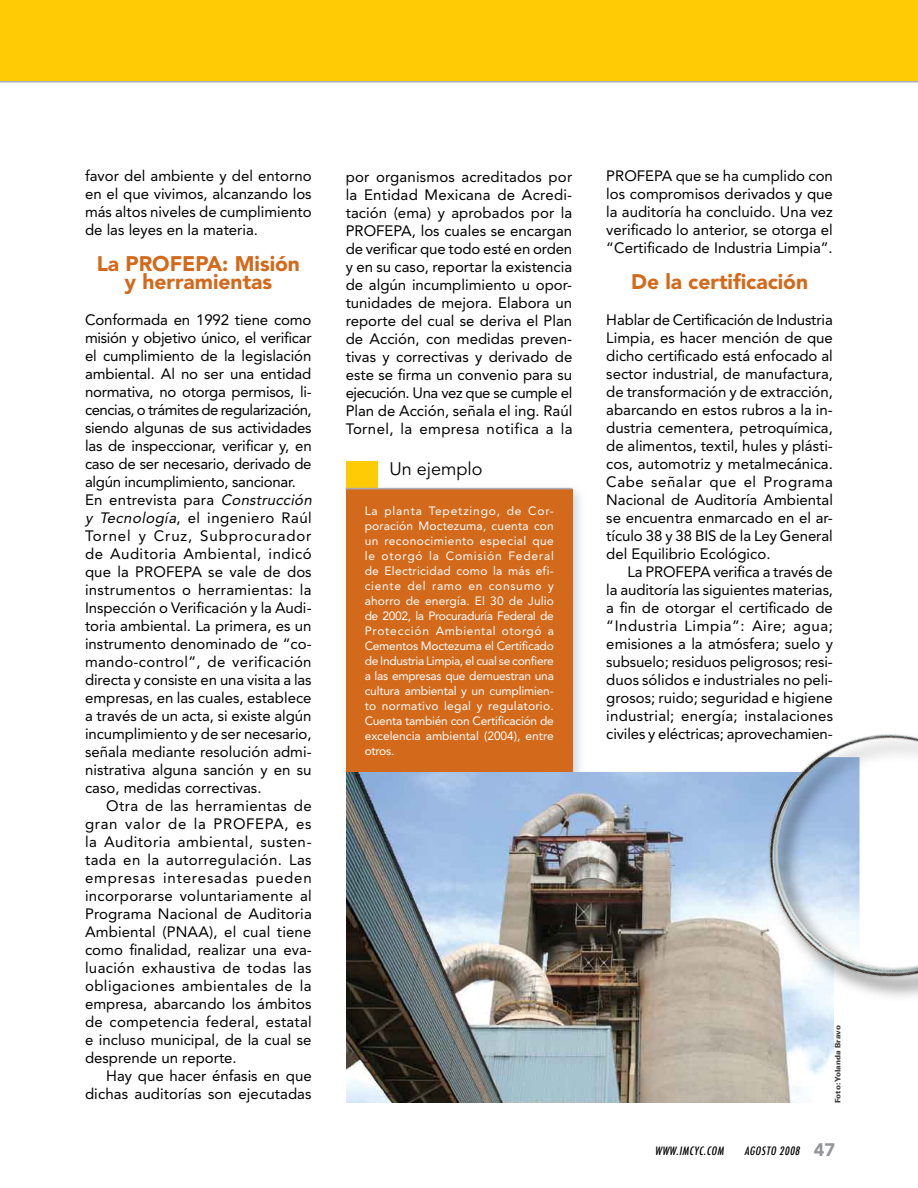
<style>
.page{position:relative;width:918px;height:1188px;background:#fff}
.page>*{position:absolute;margin:0;border:0;box-sizing:border-box;transform-origin:0 0}
.t1{font:900 21px/18px "Avenir";color:#d3691b;text-align:center}
.t2{font:18px "Avenir";color:#000}
.t3{font:15px/18px "Avenir";color:#000;text-align:justify}
.t4{font:12px/15px "Avenir";color:#fff;text-align:justify}
.t5{font:italic 500 condensed 11.25px "Futura";color:#000}
.t6{font:900 7.5px "Univers";color:#414142}
.s1{font-style:italic}
.s2{font-family:"Avenir";font-weight:900;font-style:normal;font-stretch:normal;font-size:18px;color:#939598}
</style>
<div class="page">
<div style="left:346px;top:461px;width:31px;height:58px;background:#ffcb05"></div>
<div style="left:340px;top:482px;width:246px;height:305px;background:#a5adb9;opacity:.5"></div>
<div style="left:346px;top:489px;width:226px;height:284px;background:#d3691b"></div>
<hr style="left:346px;top:488px;width:226px;height:1px;background:#a5adb9">
<div style="left:0;top:0;width:918px;height:82px;background:#ffcb05"></div>
<hr style="left:0;top:81px;width:918px;height:1px;background:#a5adb9">
<img style="left:346px;top:773px;width:453px;height:330px">
<img style="left:645px;top:734px;width:273px;height:365px">
<p class="t3" style="left:85px;top:167px;width:228px">favor del ambiente y del entorno en el que vivimos, alcanzando los más altos niveles de cumplimiento de las leyes en la materia.</p>
<h1 class="t1" style="left:97px;top:255px;width:205px">La PROFEPA: Misión y herramientas</h1>
<p class="t3" style="left:85px;top:311px;width:231px;text-align:left">Conformada en 1992 tiene como misión y objetivo único, el verificar el cumplimiento de la legislación ambiental. Al no ser una entidad normativa, no otorga permisos, li&shy;cencias, o trámites de regularización, siendo algunas de sus actividades las de inspeccionar, verificar y, en caso de ser necesario, derivado de algún incumplimiento, sancionar.<br>En entrevista para <span class="s1">Construcción y Tecnología</span>, el ingeniero Raúl Tornel y Cruz, Subprocurador de Auditoria Ambiental, indicó que la PROFEPA se vale de dos instrumentos o herramientas: la Inspección o Verificación y la Audi&shy;toria ambiental. La primera, es un instrumento denominado de “co&shy;mando-control”, de verificación directa y consiste en una visita a las empresas, en las cuales, establece a través de un acta, si existe algún incumplimiento y de ser necesario, señala mediante resolución admi&shy;nistrativa alguna sanción y en su caso, medidas correctivas.</p>
<p class="t3" style="left:85px;top:797px;width:228px;text-indent:21px">Otra de las herramientas de gran valor de la PROFEPA, es la Auditoria ambiental, susten&shy;tada en la autorregulación. Las empresas interesadas pueden incorporarse voluntariamente al Programa Nacional de Auditoria Ambiental (PNAA), el cual tiene como finalidad, realizar una eva&shy;luación exhaustiva de todas las obligaciones ambientales de la empresa, abarcando los ámbitos de competencia federal, estatal e incluso municipal, de la cual se desprende un reporte.</p>
<p class="t3" style="left:85px;top:1067px;width:228px;text-align:right">Hay que hacer énfasis en que dichas auditorías son ejecutadas</p>
<p class="t3" style="left:346px;top:167px;width:228px">por organismos acreditados por la Entidad Mexicana de Acredi&shy;tación (ema) y aprobados por la PROFEPA, los cuales se encargan de verificar que todo esté en orden y en su caso, reportar la existencia de algún incumplimiento u opor&shy;tunidades de mejora. Elabora un reporte del cual se deriva el Plan de Acción, con medidas preven&shy;tivas y correctivas y derivado de este se firma un convenio para su ejecución. Una vez que se cumple el Plan de Acción, señala el ing. Raúl Tornel, la empresa notifica a la</p>
<p class="t2" style="left:389px;top:459px;width:95px">Un ejemplo</p>
<p class="t4" style="left:365px;top:504px;width:191px">La planta Tepetzingo, de Cor&shy;poración Moctezuma, cuenta con un reconocimiento especial que le otorgó la Comisión Federal de Electricidad como la más efi&shy;ciente del ramo en consumo y ahorro de energía. El 30 de Julio de 2002, la Procuraduría Federal de Protección Ambiental otorgó a Cementos Moctezuma el Certificado de In-dustria Limpia, el cual se confiere a las empresas que demuestran una cultura ambiental y un cumplimien&shy;to normativo legal y regulatorio.<br>Cuenta también con Certificación de excelencia ambiental (2004), entre otros.</p>
<p class="t3" style="left:606px;top:167px;width:228px">PROFEPA que se ha cumplido con los compromisos derivados y que la auditoría ha concluido. Una vez verificado lo anterior, se otorga el “Certificado de Industria Limpia”.</p>
<h1 class="t1" style="left:631px;top:273px;width:178px">De la certificación</h1>
<p class="t3" style="left:606px;top:311px;width:228px">Hablar de Certificación de Industria Limpia, es hacer mención de que dicho certificado está enfocado al sector industrial, de manufactura, de transformación y de extracción, abarcando en estos rubros a la in&shy;dustria cementera, petroquímica, de alimentos, textil, hules y plásti&shy;cos, automotriz y metalmecánica.<br>Cabe señalar que el Programa Nacional de Auditoría Ambiental se encuentra enmarcado en el ar&shy;tículo 38 y 38 BIS de la Ley General del Equilibrio Ecológico.</p>
<p class="t3" style="left:606px;top:563px;width:228px;text-indent:21px">La PROFEPA verifica a través de la auditoría las siguientes materias, a fin de otorgar el certificado de “Industria Limpia”: Aire; agua; emisiones a la atmósfera; suelo y subsuelo; residuos peligrosos; resi&shy;duos sólidos e industriales no peli&shy;grosos; ruido; seguridad e higiene industrial; energía; instalaciones civiles y eléctricas; aprovechamien-</p>
<p class="t6" style="left:833px;top:1103px;width:79px;rotate:-90deg">Foto: Yolanda Bravo</p>
<p class="t5" style="left:655px;top:1143px;width:73px">WWW.IMCYC.COM</p>
<p class="t5" style="left:744px;top:1143px;width:92px">AGOSTO 2008 <span class="s2">4 7</span></p>
</div>
